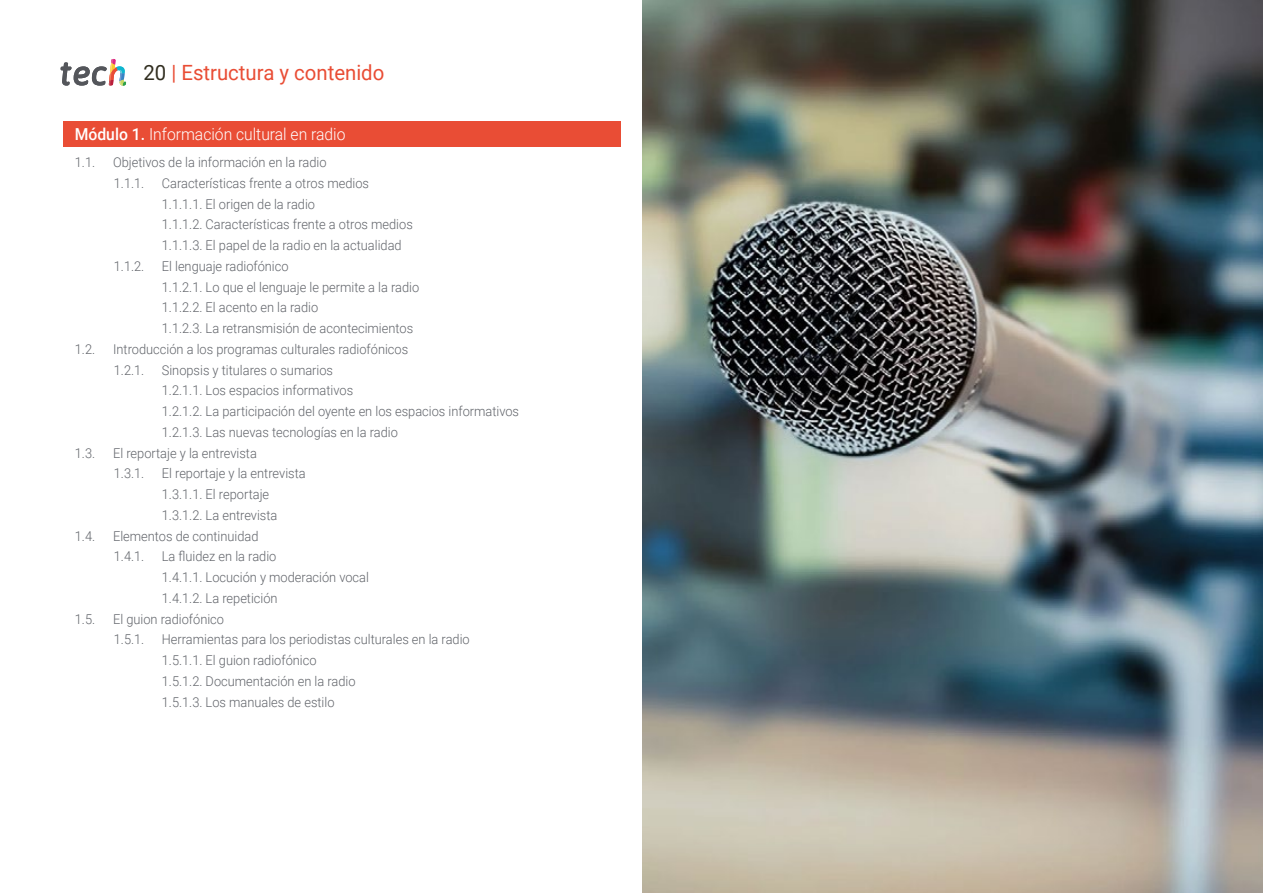
<style>
.page{position:relative;width:1263px;height:893px;background:#fff}
.page>*{position:absolute;margin:0;border:0;box-sizing:border-box;transform-origin:0 0}
.t1{font:21px "Roboto";color:#e94d35}
.t2{font:300 16.5px "Roboto";color:#fff;scale:.95 1}
.t3{font:300 13.5px/20.7px "Roboto";color:#61646a;scale:.95 1}
.s1{color:#312e20}
.s2{font-weight:500}
</style>
<div class="page">
<div style="left:64px;top:121px;width:557px;height:25px;background:#e94d35"></div>
<img style="left:642px;top:0;width:621px;height:893px">
<svg style="left:61px;top:59px;width:65px;height:27px"></svg>
<h1 class="t1" style="left:144px;top:57px;width:242px"><span class="s1">20</span> | Estructura y contenido</h1>
<p class="t2" style="left:75px;top:123px;width:286px"><span class="s2">Módulo 1.</span> Información cultural en radio</p>
<p class="t3" style="left:75px;top:151px;width:23px">1.1.</p>
<p class="t3" style="left:113px;top:151px;width:226px">Objetivos de la información en la radio<br>1.1.1.</p>
<p class="t3" style="left:162px;top:172px;width:266px">Características frente a otros medios 1.1.1.1. El origen de la radio<br>1.1.1.2. Características frente a otros medios 1.1.1.3. El papel de la radio en la actualidad</p>
<p class="t3" style="left:114px;top:255px;width:34px">1.1.2.</p>
<p class="t3" style="left:162px;top:255px;width:272px">El lenguaje radiofónico<br>1.1.2.1. Lo que el lenguaje le permite a la radio 1.1.2.2. El acento en la radio<br>1.1.2.3. La retransmisión de acontecimientos</p>
<p class="t3" style="left:75px;top:338px;width:23px">1.2.</p>
<p class="t3" style="left:113px;top:338px;width:312px">Introducción a los programas culturales radiofónicos<br>1.2.1.</p>
<p class="t3" style="left:162px;top:359px;width:378px">Sinopsis y titulares o sumarios<br>1.2.1.1. Los espacios informativos<br>1.2.1.2. La participación del oyente en los espacios informativos 1.2.1.3. Las nuevas tecnologías en la radio</p>
<p class="t3" style="left:75px;top:442px;width:23px">1.3.</p>
<p class="t3" style="left:113px;top:442px;width:153px">El reportaje y la entrevista<br>1.3.1.</p>
<p class="t3" style="left:162px;top:463px;width:153px">El reportaje y la entrevista<br>1.3.1.1. El reportaje<br>1.3.1.2. La entrevista</p>
<p class="t3" style="left:75px;top:525px;width:23px">1.4.</p>
<p class="t3" style="left:113px;top:525px;width:155px">Elementos de continuidad<br>1.4.1.</p>
<p class="t3" style="left:162px;top:546px;width:219px">La fluidez en la radio<br>1.4.1.1. Locución y moderación vocal<br>1.4.1.2. La repetición</p>
<p class="t3" style="left:75px;top:608px;width:23px">1.5.</p>
<p class="t3" style="left:113px;top:608px;width:118px">El guion radiofónico<br>1.5.1.</p>
<p class="t3" style="left:162px;top:629px;width:326px">Herramientas para los periodistas culturales en la radio 1.5.1.1. El guion radiofónico<br>1.5.1.2. Documentación en la radio<br>1.5.1.3. Los manuales de estilo</p>
</div>
